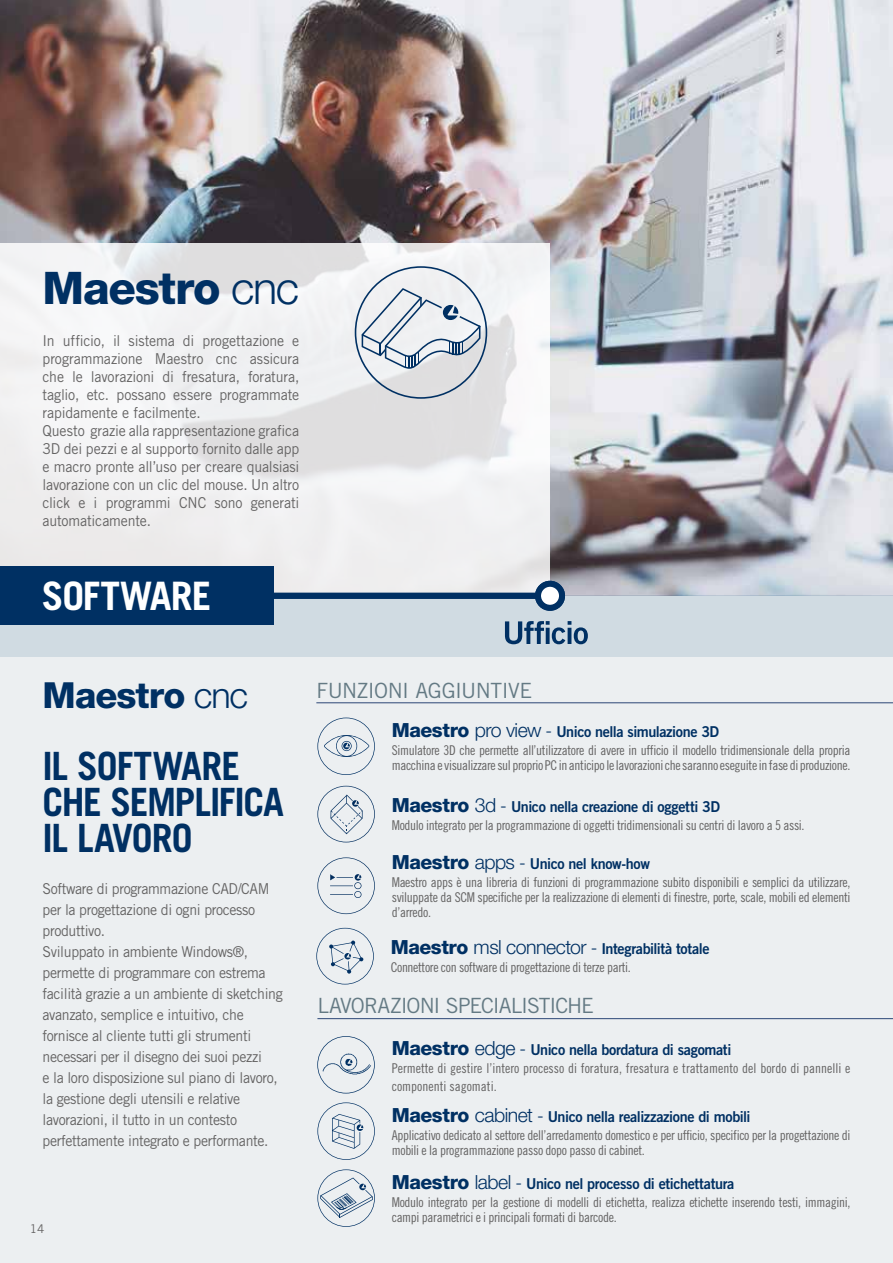
<style>
.page{position:relative;width:893px;height:1263px;background:#fff}
.page>*{position:absolute;margin:0;border:0;box-sizing:border-box;transform-origin:0 0}
.t1{font:800 45px "Helvetica Neue LT Std";letter-spacing:-.025em;color:#003063}
.t2{font:700 39.15px "Trade Gothic LT Std";letter-spacing:-.02em;color:#fff}
.t3{font:700 39px/36px "Trade Gothic LT Std";letter-spacing:-.03em;color:#003063;scale:.96 1}
.t4{font:800 36px "Helvetica Neue LT Std";letter-spacing:-.025em;color:#003063}
.t5{font:21px "Trade Gothic LT Std";letter-spacing:-.04em;color:#647a84}
.t6{font:15px/21px "Trade Gothic LT Std";letter-spacing:-.025em;color:#646363;scale:.94 1}
.t7{font:15px "Trade Gothic LT Std Bd 2";letter-spacing:-.03em;color:#003063;scale:.96 1}
.t8{font:13.5px/15px "Trade Gothic LT Std Cn 18";letter-spacing:-.025em;color:#646363}
.t9{font:13.5px/18px "Trade Gothic LT Std Cn 18";color:#646363}
.t10{font:12px "Trade Gothic LT Std";color:#646363}
.s1{font-weight:300}
.s2{font-family:"Helvetica Neue LT Std";font-weight:800;font-size:19.5px}
.s3{font-family:"Helvetica Neue LT Std";font-weight:300;font-size:19.5px}
.s4{font-family:"Helvetica Neue LT Std";font-weight:300;font-size:18px}
</style>
<div class="page">
<img style="left:0;top:0;width:893px;height:596px">
<div style="left:0;top:596px;width:893px;height:667px;background:#eceff1"></div>
<svg style="left:0;top:243px;width:550px;height:350px;fill:#f0f0f2"></svg>
<div style="left:0;top:596px;width:893px;height:61px;background:#d0dbe2"></div>
<hr style="left:317px;top:1018px;width:576px;height:1px;background:#2f4b7d">
<svg style="left:317px;top:1102px;width:58px;height:58px"></svg>
<svg style="left:317px;top:1169px;width:58px;height:58px"></svg>
<svg style="left:317px;top:786px;width:58px;height:56px"></svg>
<svg style="left:317px;top:857px;width:58px;height:57px"></svg>
<svg style="left:317px;top:718px;width:58px;height:57px"></svg>
<hr style="left:316px;top:702px;width:577px;height:1px;background:#2f4b7d">
<svg style="left:505px;top:621px;width:83px;height:23px"></svg>
<div style="left:538px;top:583px;width:25px;height:25px;background:#fff;border-radius:50%"></div>
<div style="left:0;top:593px;width:538px;height:6px;background:#003063"></div>
<div style="left:535px;top:581px;width:30px;height:30px;border:6px solid #003063;border-radius:50%"></div>
<div style="left:0;top:566px;width:274px;height:59px;background:#003063"></div>
<svg style="left:316px;top:928px;width:58px;height:56px"></svg>
<svg style="left:355px;top:266px;width:132px;height:133px"></svg>
<svg style="left:317px;top:1036px;width:58px;height:57px"></svg>
<img style="left:320px;top:1047px;width:52px;height:32px">
<h1 class="t1" style="left:43px;top:261px;width:258px">Maestro <span class="s1">cnc</span></h1>
<p class="t6" style="left:43px;top:331px;width:275px;line-height:18px">In ufficio, il sistema di progettazione e programmazione Maestro cnc assicura che le lavorazioni di fresatura, foratura, taglio, etc. possano essere programmate rapidamente e facilmente.<br>Questo grazie alla rappresentazione grafica 3D dei pezzi e al supporto fornito dalle app e macro pronte all’uso per creare qualsiasi lavorazione con un clic del mouse. Un altro click e i programmi CNC sono generati automaticamente.</p>
<h2 class="t2" style="left:42px;top:572px;width:171px">SOFTWARE</h2>
<h3 class="t4" style="left:43px;top:674px;width:207px">Maestro <span class="s1">cnc</span></h3>
<h3 class="t3" style="left:43px;top:748px;width:253px">IL SOFTWARE<br>CHE SEMPLIFICA<br>IL LAVORO</h3>
<p class="t6" style="left:43px;top:878px;width:257px">Software di programmazione CAD/CAM per la progettazione di ogni processo produttivo.<br>Sviluppato in ambiente Windows®, permette di programmare con estrema facilità grazie a un ambiente di sketching avanzato, semplice e intuitivo, che fornisce al cliente tutti gli strumenti necessari per il disegno dei suoi pezzi<br>e la loro disposizione sul piano di lavoro, la gestione degli utensili e relative lavorazioni, il tutto in un contesto perfettamente integrato e performante.</p>
<p class="t10" style="left:30px;top:1222px;width:16px">14</p>
<h3 class="t5" style="left:316px;top:677px;width:218px">FUNZIONI AGGIUNTIVE</h3>
<p class="t7" style="left:392px;top:722px;width:343px"><span class="s2">Maestro</span> <span class="s3">pro view</span> <span class="s4">-</span> Unico nella simulazione 3D</p>
<p class="t8" style="left:392px;top:742px;width:460px">Simulatore 3D che permette all’utilizzatore di avere in ufficio il modello tridimensionale della propria macchina e visualizzare sul proprio PC in anticipo le lavorazioni che saranno eseguite in fase di produzione.</p>
<p class="t7" style="left:392px;top:797px;width:343px"><span class="s2">Maestro</span> <span class="s3">3d</span> <span class="s4">-</span> Unico nella creazione di oggetti 3D</p>
<p class="t8" style="left:392px;top:818px;width:414px">Modulo integrato per la programmazione di oggetti tridimensionali su centri di lavoro a 5 assi.</p>
<p class="t7" style="left:392px;top:854px;width:270px"><span class="s2">Maestro</span> <span class="s3">apps</span> <span class="s4">-</span> Unico nel know-how</p>
<p class="t8" style="left:392px;top:874px;width:460px;text-align:justify">Maestro apps è una libreria di funzioni di programmazione subito disponibili e semplici da utilizzare, sviluppate da SCM specifiche per la realizzazione di elementi di finestre, porte, scale, mobili ed elementi d’arredo.</p>
<p class="t7" style="left:391px;top:939px;width:334px"><span class="s2">Maestro</span> <span class="s3">msl connector</span> <span class="s4">-</span> Integrabilità totale</p>
<p class="t8" style="left:391px;top:960px;width:242px">Connettore con software di progettazione di terze parti.</p>
<h3 class="t5" style="left:317px;top:993px;width:278px">LAVORAZIONI SPECIALISTICHE</h3>
<p class="t7" style="left:392px;top:1040px;width:355px"><span class="s2">Maestro</span> <span class="s3">edge</span> <span class="s4">-</span> Unico nella bordatura di sagomati</p>
<p class="t9" style="left:392px;top:1059px;width:460px">Permette di gestire l’intero processo di foratura, fresatura e trattamento del bordo di pannelli e componenti sagomati.</p>
<p class="t7" style="left:392px;top:1107px;width:375px"><span class="s2">Maestro</span> <span class="s3">cabinet</span> <span class="s4">-</span> Unico nella realizzazione di mobili</p>
<p class="t8" style="left:392px;top:1127px;width:460px">Applicativo dedicato al settore dell’arredamento domestico e per ufficio, specifico per la progettazione di mobili e la programmazione passo dopo passo di cabinet.</p>
<p class="t7" style="left:392px;top:1174px;width:358px"><span class="s2">Maestro</span> <span class="s3">label</span> <span class="s4">-</span> Unico nel processo di etichettatura</p>
<p class="t8" style="left:392px;top:1194px;width:460px">Modulo integrato per la gestione di modelli di etichetta, realizza etichette inserendo testi, immagini, campi parametrici e i principali formati di barcode.</p>
</div>
